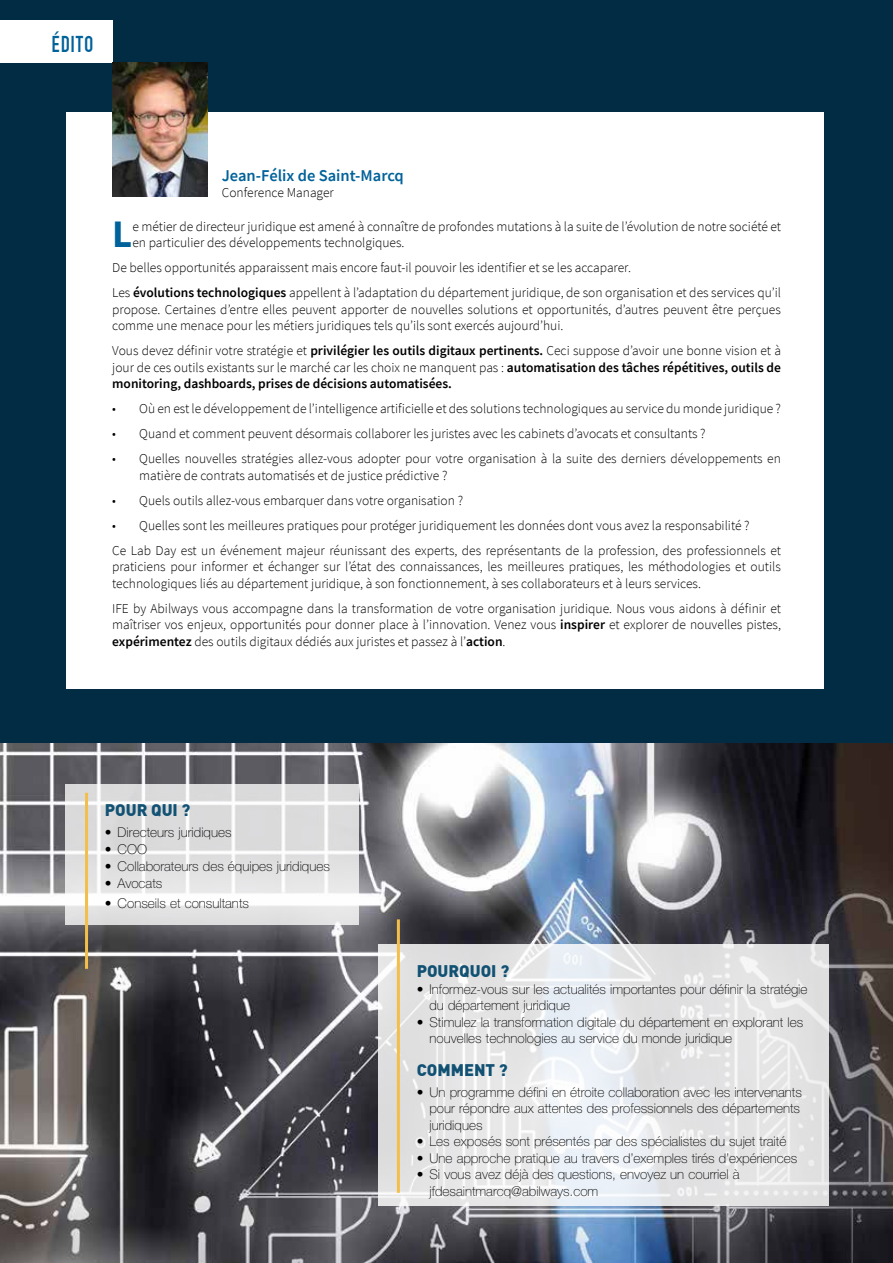
<style>
.page{position:relative;width:893px;height:1263px;background:#022c43}
.page>*{position:absolute;margin:0;border:0;box-sizing:border-box;transform-origin:0 0}
.t1{font:700 38.85px "Source Sans Pro";color:#00629a}
.t2{font:24px "DIN 1451 Engschrift Regular";letter-spacing:.025em;color:#00629a;scale:.95 1}
.t3{font:900 16.5px "DIN";color:#115173}
.t4{font:600 16.5px "Source Sans Pro";color:#00629a}
.t5{font:300 13.5px/16.5px "Source Sans Pro";color:#000}
.t6{font:100 13.5px/16.5px "Helvetica Neue LT Std";color:#000}
.t7{font:600 13.5px/16.5px "Source Sans Pro";color:#000;text-align:justify}
.s1{font-weight:600}
.s2{font-weight:300}
</style>
<div class="page">
<img style="left:0;top:743px;width:893px;height:520px">
<div style="left:0;top:20px;width:112px;height:43px;background:#fff"></div>
<div style="left:66px;top:112px;width:757px;height:577px;background:#fff"></div>
<svg style="left:66px;top:784px;width:293px;height:140px;background:#e4e4e5"></svg>
<hr style="left:85px;top:793px;width:3px;height:176px;background:#f4be4a">
<svg style="left:378px;top:944px;width:451px;height:261px;background:#e6e7e9"></svg>
<hr style="left:397px;top:919px;width:3px;height:274px;background:#f4be4a">
<img style="left:112px;top:63px;width:96px;height:134px">
<h2 class="t2" style="left:52px;top:31px;width:46px">ÉDITO</h2>
<p class="t4" style="left:222px;top:164px;width:184px">Jean-Félix de Saint-Marcq</p>
<p class="t5" style="left:222px;top:184px;width:114px">Conference Manager</p>
<h1 class="t1" style="left:112px;top:208px;width:22px">L</h1>
<p class="t5" style="left:132px;top:218px;width:650px">e métier de directeur juridique est amené à connaître de profondes mutations à la suite de l’évolution de notre société et en particulier des développements technolgiques.</p>
<p class="t5" style="left:112px;top:255px;width:670px;line-height:25px">De belles opportunités apparaissent mais encore faut-il pouvoir les identifier et se les accaparer.<br>Les <span class="s1">évolutions technologiques</span> appellent à l’adaptation du département juridique, de son organisation et des services qu’il</p>
<p class="t5" style="left:112px;top:301px;width:670px">propose. Certaines d’entre elles peuvent apporter de nouvelles solutions et opportunités, d’autres peuvent être perçues comme une menace pour les métiers juridiques tels qu’ils sont exercés aujourd’hui.</p>
<p class="t7" style="left:112px;top:342px;width:670px"><span class="s2">Vous devez définir votre stratégie et</span> privilégier les outils digitaux pertinents. <span class="s2">Ceci suppose d’avoir une bonne vision et à jour de ces outils existants sur le marché car les choix ne manquent pas :</span> automatisation des tâches répétitives, outils de monitoring, dashboards, prises de décisions automatisées.</p>
<p class="t5" style="left:112px;top:401px;width:670px">• Où en est le développement de l’intelligence artificielle et des solutions technologiques au service du monde juridique ?</p>
<p class="t5" style="left:112px;top:426px;width:595px">• Quand et comment peuvent désormais collaborer les juristes avec les cabinets d’avocats et consultants ?</p>
<p class="t5" style="left:139px;top:451px;width:643px;text-indent:-27px">• Quelles nouvelles stratégies allez-vous adopter pour votre organisation à la suite des derniers développements en matière de contrats automatisés et de justice prédictive ?</p>
<p class="t5" style="left:112px;top:492px;width:352px">• Quels outils allez-vous embarquer dans votre organisation ?</p>
<p class="t5" style="left:112px;top:513px;width:670px;line-height:25px">• Quelles sont les meilleures pratiques pour protéger juridiquement les données dont vous avez la responsabilité ?<br>Ce Lab Day est un événement majeur réunissant des experts, des représentants de la profession, des professionnels et</p>
<p class="t5" style="left:112px;top:559px;width:670px">praticiens pour informer et échanger sur l’état des connaissances, les meilleures pratiques, les méthodologies et outils technologiques liés au département juridique, à son fonctionnement, à ses collaborateurs et à leurs services.</p>
<p class="t5" style="left:112px;top:600px;width:670px;text-align:justify">IFE by Abilways vous accompagne dans la transformation de votre organisation juridique. Nous vous aidons à définir et maîtriser vos enjeux, opportunités pour donner place à l’innovation. Venez vous <span class="s1">inspirer</span> et explorer de nouvelles pistes, <span class="s1">expérimentez</span> des outils digitaux dédiés aux juristes et passez à l’<span class="s1">action</span>.</p>
<p class="t3" style="left:105px;top:799px;width:87px">POUR QUI ?</p>
<p class="t6" style="left:105px;top:824px;width:128px">• Directeurs juridiques</p>
<p class="t6" style="left:105px;top:841px;width:44px">• COO</p>
<p class="t6" style="left:105px;top:858px;width:227px">• Collaborateurs des équipes juridiques</p>
<p class="t6" style="left:105px;top:874px;width:59px">• Avocats</p>
<p class="t6" style="left:105px;top:894px;width:146px">• Conseils et consultants</p>
<p class="t3" style="left:417px;top:960px;width:94px">POURQUOI ?</p>
<p class="t6" style="left:429px;top:981px;width:380px;text-indent:-13px">• Informez-vous sur les actualités importantes pour définir la stratégie du département juridique</p>
<p class="t6" style="left:429px;top:1014px;width:375px;text-indent:-13px">• Stimulez la transformation digitale du département en explorant les nouvelles technologies au service du monde juridique</p>
<p class="t3" style="left:417px;top:1059px;width:93px">COMMENT ?</p>
<p class="t6" style="left:429px;top:1083px;width:374px;text-indent:-13px">• Un programme défini en étroite collaboration avec les intervenants pour répondre aux attentes des professionnels des départements juridiques</p>
<p class="t6" style="left:417px;top:1133px;width:371px">• Les exposés sont présentés par des spécialistes du sujet traité</p>
<p class="t6" style="left:417px;top:1149px;width:382px">• Une approche pratique au travers d’exemples tirés d’expériences</p>
<p class="t6" style="left:429px;top:1166px;width:312px;text-indent:-13px">• Si vous avez déjà des questions, envoyez un courriel à jfdesaintmarcq@abilways.com</p>
</div>
